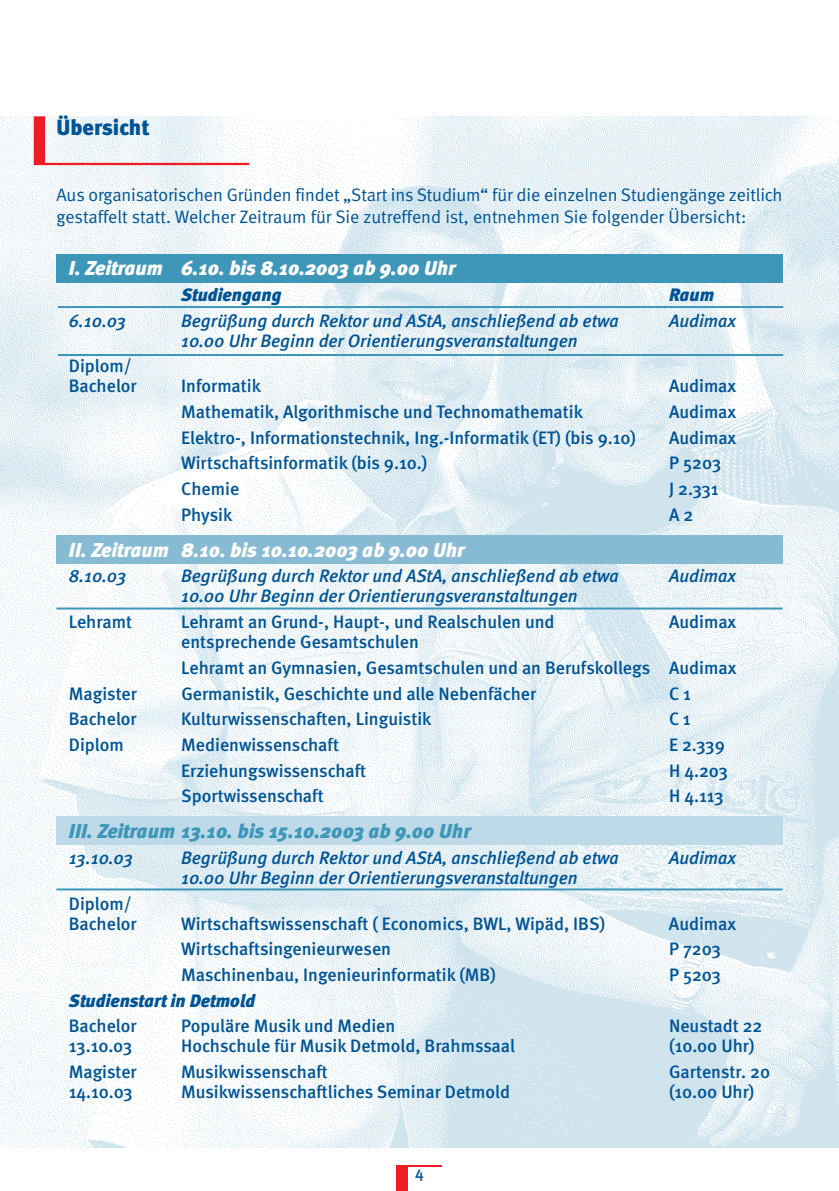
<style>
.page{position:relative;width:839px;height:1191px;background:#fff}
.page>*{position:absolute;margin:0;border:0;box-sizing:border-box;transform-origin:0 0}
.t1{font:900 22px "Meta";color:#005496}
.t2{font:italic 900 20px "Meta";color:#fff}
.t3{font:italic 900 20px "Meta";color:#3e97b9}
.t4{font:500 18px/20px "Meta";color:#005496}
.t5{font:italic 500 18px "Meta";color:#005496}
.t6{font:18px/22px "Meta Normal";letter-spacing:-.005em;color:#005496}
.t7{font:italic 900 18px "Meta";letter-spacing:-.005em;color:#005496}
.t8{font:500 16px "Meta";color:#005496}
</style>
<div class="page">
<div style="left:397px;top:1165px;width:11px;height:26px;background:#ee1c24"></div>
<hr style="left:397px;top:1165px;width:45px;height:2px;background:#ee1c24">
<img style="left:0;top:116px;width:839px;height:1032px">
<svg style="left:34px;top:116px;width:215px;height:49px"></svg>
<div style="left:56px;top:254px;width:726px;height:29px;background:#3e97b9"></div>
<div style="left:56px;top:535px;width:726px;height:28px;background:#87bbd3"></div>
<div style="left:56px;top:816px;width:726px;height:29px;background:#bedae8"></div>
<hr style="left:58px;top:306px;width:725px;height:2px;background:#3e97b9">
<hr style="left:58px;top:354px;width:725px;height:2px;background:#3e97b9">
<hr style="left:56px;top:607px;width:726px;height:2px;background:#3e97b9">
<hr style="left:56px;top:888px;width:726px;height:2px;background:#3e97b9">
<p class="t1" style="left:56px;top:119px;width:95px">Übersicht</p>
<p class="t6" style="left:56px;top:185px;width:727px">Aus organisatorischen Gründen findet „Start ins Studium“ für die einzelnen Studiengänge zeitlich gestaffelt statt. Welcher Zeitraum für Sie zutreffend ist, entnehmen Sie folgender Übersicht:</p>
<p class="t2" style="left:69px;top:261px;width:388px">I. Zeitraum 6.10. bis 8.10.2003 ab 9.00 Uhr</p>
<p class="t7" style="left:181px;top:288px;width:102px">Studiengang</p>
<p class="t7" style="left:669px;top:288px;width:46px">Raum</p>
<p class="t5" style="left:69px;top:313px;width:59px">6.10.03</p>
<p class="t5" style="left:181px;top:313px;width:439px">Begrüßung durch Rektor und AStA, anschließend ab etwa</p>
<p class="t5" style="left:669px;top:313px;width:68px">Audimax</p>
<p class="t5" style="left:181px;top:333px;width:398px">10.00 Uhr Beginn der Orientierungsveranstaltungen</p>
<p class="t4" style="left:69px;top:357px;width:69px">Diplom/<br>Bachelor</p>
<p class="t4" style="left:181px;top:377px;width:81px">Informatik</p>
<p class="t4" style="left:669px;top:377px;width:69px">Audimax</p>
<p class="t4" style="left:181px;top:403px;width:403px">Mathematik, Algorithmische und Technomathematik</p>
<p class="t4" style="left:669px;top:403px;width:69px">Audimax</p>
<p class="t4" style="left:181px;top:429px;width:456px">Elektro-, Informationstechnik, Ing.-Informatik (ET) (bis 9.10)</p>
<p class="t4" style="left:669px;top:429px;width:69px">Audimax</p>
<p class="t4" style="left:181px;top:454px;width:247px">Wirtschaftsinformatik (bis 9.10.)</p>
<p class="t4" style="left:669px;top:454px;width:53px">P 5203</p>
<p class="t4" style="left:181px;top:480px;width:60px">Chemie</p>
<p class="t4" style="left:669px;top:480px;width:51px">J 2.331</p>
<p class="t4" style="left:181px;top:506px;width:53px">Physik</p>
<p class="t4" style="left:669px;top:506px;width:26px">A 2</p>
<p class="t2" style="left:69px;top:542px;width:397px">II. Zeitraum 8.10. bis 10.10.2003 ab 9.00 Uhr</p>
<p class="t5" style="left:69px;top:569px;width:59px">8.10.03</p>
<p class="t5" style="left:181px;top:569px;width:439px">Begrüßung durch Rektor und AStA, anschließend ab etwa</p>
<p class="t5" style="left:669px;top:569px;width:68px">Audimax</p>
<p class="t5" style="left:181px;top:589px;width:398px">10.00 Uhr Beginn der Orientierungsveranstaltungen</p>
<p class="t4" style="left:69px;top:613px;width:65px">Lehramt</p>
<p class="t4" style="left:181px;top:613px;width:375px">Lehramt an Grund-, Haupt-, und Realschulen und</p>
<p class="t4" style="left:669px;top:613px;width:69px">Audimax</p>
<p class="t4" style="left:181px;top:630px;width:556px;line-height:25.6px">entsprechende Gesamtschulen<br>Lehramt an Gymnasien, Gesamtschulen und an Berufskollegs Audimax</p>
<p class="t4" style="left:69px;top:684px;width:70px">Magister</p>
<p class="t4" style="left:181px;top:684px;width:356px">Germanistik, Geschichte und alle Nebenfächer</p>
<p class="t4" style="left:669px;top:684px;width:23px">C 1</p>
<p class="t4" style="left:69px;top:710px;width:69px">Bachelor</p>
<p class="t4" style="left:181px;top:710px;width:252px">Kulturwissenschaften, Linguistik</p>
<p class="t4" style="left:669px;top:710px;width:23px">C 1</p>
<p class="t4" style="left:69px;top:736px;width:56px">Diplom</p>
<p class="t4" style="left:181px;top:736px;width:159px">Medienwissenschaft</p>
<p class="t4" style="left:669px;top:736px;width:57px">E 2.339</p>
<p class="t4" style="left:181px;top:761px;width:186px">Erziehungswissenschaft</p>
<p class="t4" style="left:669px;top:761px;width:60px">H 4.203</p>
<p class="t4" style="left:181px;top:787px;width:144px">Sportwissenschaft</p>
<p class="t4" style="left:669px;top:787px;width:56px">H 4.113</p>
<p class="t3" style="left:69px;top:824px;width:403px">III. Zeitraum 13.10. bis 15.10.2003 ab 9.00 Uhr</p>
<p class="t5" style="left:69px;top:851px;width:65px">13.10.03</p>
<p class="t5" style="left:181px;top:851px;width:439px">Begrüßung durch Rektor und AStA, anschließend ab etwa</p>
<p class="t5" style="left:669px;top:851px;width:68px">Audimax</p>
<p class="t5" style="left:181px;top:871px;width:398px">10.00 Uhr Beginn der Orientierungsveranstaltungen</p>
<p class="t4" style="left:69px;top:895px;width:69px">Diplom/<br>Bachelor</p>
<p class="t4" style="left:181px;top:915px;width:425px">Wirtschaftswissenschaft ( Economics, BWL, Wipäd, IBS)</p>
<p class="t4" style="left:669px;top:915px;width:69px">Audimax</p>
<p class="t4" style="left:181px;top:940px;width:211px">Wirtschaftsingenieurwesen</p>
<p class="t4" style="left:669px;top:940px;width:53px">P 7203</p>
<p class="t4" style="left:181px;top:966px;width:316px">Maschinenbau, Ingenieurinformatik (MB)</p>
<p class="t4" style="left:669px;top:966px;width:53px">P 5203</p>
<p class="t7" style="left:69px;top:993px;width:188px">Studienstart in Detmold</p>
<p class="t4" style="left:69px;top:1017px;width:69px">Bachelor</p>
<p class="t4" style="left:181px;top:1017px;width:216px">Populäre Musik und Medien</p>
<p class="t4" style="left:669px;top:1017px;width:95px">Neustadt 22</p>
<p class="t4" style="left:69px;top:1037px;width:65px">13.10.03</p>
<p class="t4" style="left:181px;top:1037px;width:335px">Hochschule für Musik Detmold, Brahmssaal</p>
<p class="t4" style="left:669px;top:1037px;width:87px">(10.00 Uhr)</p>
<p class="t4" style="left:69px;top:1063px;width:69px">Magister</p>
<p class="t4" style="left:181px;top:1063px;width:148px">Musikwissenschaft</p>
<p class="t4" style="left:669px;top:1063px;width:103px">Gartenstr. 20</p>
<p class="t4" style="left:69px;top:1083px;width:65px">14.10.03</p>
<p class="t4" style="left:181px;top:1083px;width:330px">Musikwissenschaftliches Seminar Detmold</p>
<p class="t4" style="left:669px;top:1083px;width:87px">(10.00 Uhr)</p>
<p class="t8" style="left:415px;top:1166px;width:10px">4</p>
</div>
